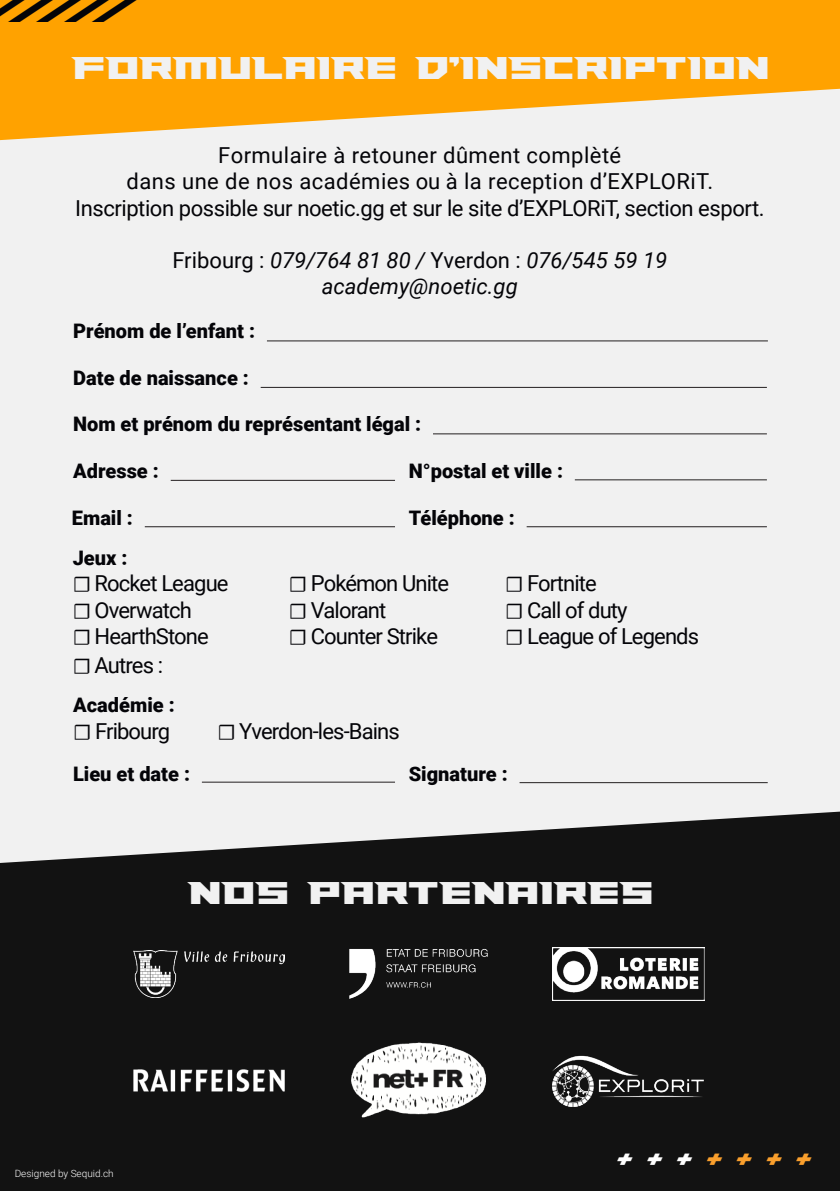
<style>
.page{position:relative;width:840px;height:1191px;background:#fff}
.page>*{position:absolute;margin:0;border:0;box-sizing:border-box;transform-origin:0 0}
.t1{font:36px "Paladins Expanded";color:#040408}
.t2{font:34px "Paladins Straight";color:#f1f1f1}
.t3{font:24px "Paladins Expanded";color:#f99f2d}
.t4{font:22px "Roboto";letter-spacing:-.04em;color:#040408}
.t5{font:22px/26.4px "Roboto";letter-spacing:.02em;color:#040408;text-align:center}
.t6{font:22px "Roboto";letter-spacing:-.02em;color:#040408}
.t7{font:italic 22px/26px "Roboto";color:#040408;text-align:center}
.t8{font:900 20px "Roboto";color:#040408}
.t9{font:300 10px "Roboto";color:#fff}
.s1{font-style:normal}
.s2{font-family:"Minion Pro"}
.s3{color:#fff}
</style>
<div class="page">
<div style="left:0;top:0;width:839px;height:1054px;background:#ffa200"></div>
<div style="left:0;top:89px;width:839px;height:722px;background:#f1f1f1"></div>
<svg style="left:0;top:811px;width:839px;height:380px;background:#242424"></svg>
<img style="left:346px;top:935px;width:144px;height:76px">
<img style="left:552px;top:947px;width:151px;height:53px">
<img style="left:133px;top:1069px;width:151px;height:22px">
<img style="left:133px;top:950px;width:151px;height:47px">
<img style="left:552px;top:1054px;width:151px;height:52px">
<img style="left:351px;top:1042px;width:134px;height:75px">
<hr style="left:267px;top:340px;width:500px;height:1px;background:#231f20">
<hr style="left:260px;top:387px;width:506px;height:1px;background:#231f20">
<hr style="left:433px;top:433px;width:333px;height:1px;background:#231f20">
<hr style="left:171px;top:480px;width:224px;height:1px;background:#231f20">
<hr style="left:574px;top:479px;width:192px;height:1px;background:#231f20">
<hr style="left:145px;top:526px;width:250px;height:1px;background:#231f20">
<hr style="left:526px;top:526px;width:240px;height:1px;background:#231f20">
<hr style="left:202px;top:781px;width:193px;height:1px;background:#231f20">
<hr style="left:519px;top:782px;width:248px;height:1px;background:#231f20">
<p class="t1" style="left:-21px;top:-7px;width:152px">/////</p>
<p class="t2" style="left:71px;top:51px;width:698px">FORMULAIRE D’INSCRIPTION</p>
<p class="t5" style="left:126px;top:141px;width:587px">Formulaire à retouner dûment complèté<br>dans une de nos académies ou à la reception d’EXPLORiT.</p>
<p class="t6" style="left:75px;top:192px;width:690px">Inscription possible sur noetic.gg et sur le site d’EXPLORiT, section esport.</p>
<p class="t7" style="left:172px;top:246px;width:496px"><span class="s1">Fribourg :</span> 079/764 81 80 / <span class="s1">Yverdon :</span> 076/545 59 19 academy@noetic.gg</p>
<p class="t8" style="left:73px;top:317px;width:183px">Prénom de l’enfant :</p>
<p class="t8" style="left:73px;top:364px;width:177px">Date de naissance :</p>
<p class="t8" style="left:73px;top:410px;width:349px">Nom et prénom du représentant légal :</p>
<p class="t8" style="left:73px;top:457px;width:87px">Adresse :</p>
<p class="t8" style="left:408px;top:457px;width:156px">N°postal et ville :</p>
<p class="t8" style="left:72px;top:504px;width:63px">Email :</p>
<p class="t8" style="left:408px;top:504px;width:107px">Téléphone :</p>
<p class="t8" style="left:73px;top:543px;width:56px">Jeux :</p>
<p class="t4" style="left:73px;top:568px;width:157px"><span class="s2">☐</span> Rocket League</p>
<p class="t4" style="left:289px;top:568px;width:162px"><span class="s2">☐</span> Pokémon Unite</p>
<p class="t4" style="left:505px;top:568px;width:93px"><span class="s2">☐</span> Fortnite</p>
<p class="t4" style="left:73px;top:594px;width:121px"><span class="s2">☐</span> Overwatch</p>
<p class="t4" style="left:289px;top:594px;width:99px"><span class="s2">☐</span> Valorant</p>
<p class="t4" style="left:505px;top:594px;width:124px"><span class="s2">☐</span> Call of duty</p>
<p class="t4" style="left:73px;top:621px;width:138px"><span class="s2">☐</span> HearthStone</p>
<p class="t4" style="left:289px;top:621px;width:150px"><span class="s2">☐</span> Counter Strike</p>
<p class="t4" style="left:505px;top:621px;width:195px"><span class="s2">☐</span> League of Legends</p>
<p class="t6" style="left:73px;top:649px;width:92px"><span class="s2">☐</span> Autres :</p>
<p class="t8" style="left:73px;top:691px;width:103px">Académie :</p>
<p class="t4" style="left:73px;top:715px;width:98px"><span class="s2">☐</span> Fribourg</p>
<p class="t4" style="left:217px;top:715px;width:184px"><span class="s2">☐</span> Yverdon-les-Bains</p>
<p class="t8" style="left:73px;top:759px;width:118px">Lieu et date :</p>
<p class="t8" style="left:408px;top:759px;width:100px">Signature :</p>
<p class="t2" style="left:187px;top:875px;width:467px">NOS PARTENAIRES</p>
<p class="t9" style="left:15px;top:1166px;width:100px">Designed by Sequid.ch</p>
<p class="t3" style="left:613px;top:1147px;width:195px"><span class="s3">+ + +</span> + + + +</p>
</div>
